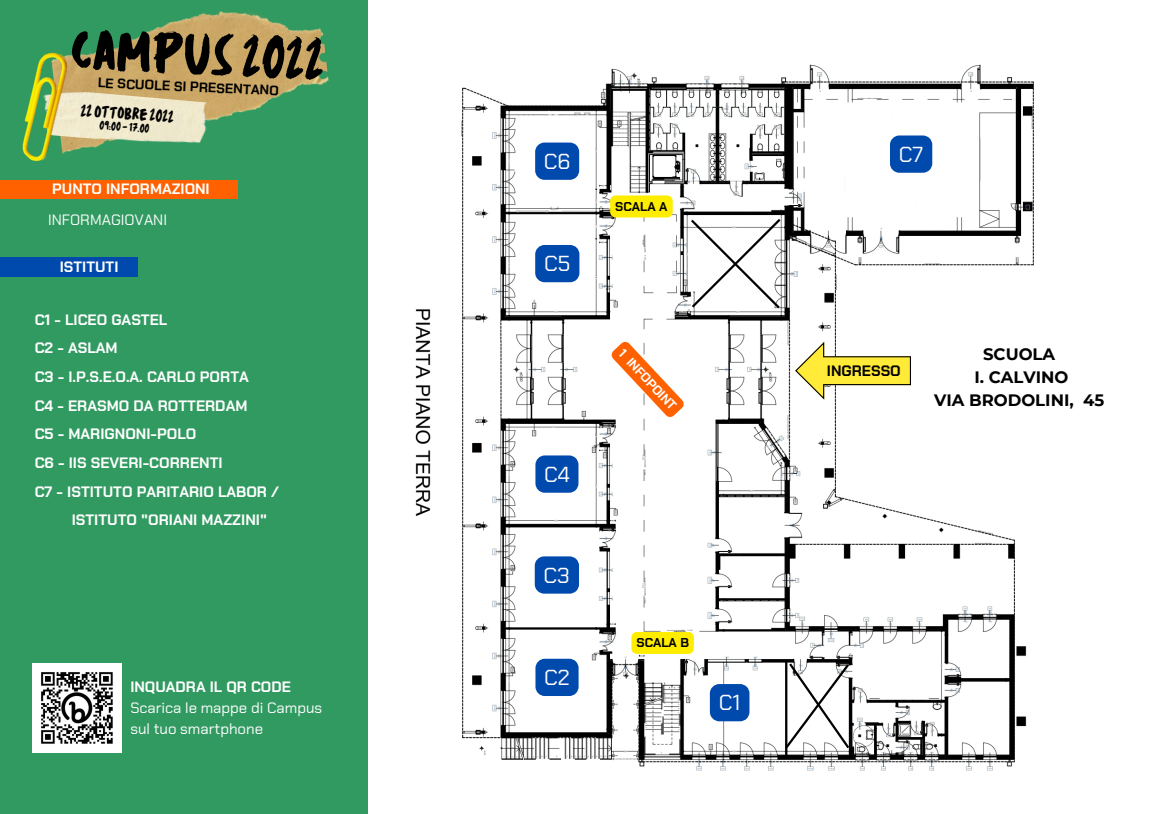
<style>
.page{position:relative;width:1152px;height:814px;background:#fff}
.page>*{position:absolute;margin:0;border:0;box-sizing:border-box;transform-origin:0 0}
.t1{font:54.45px "TC October Regular";color:#000}
.t2{font:21.75px "Chakra Petch";color:#fff}
.t3{font:700 16.5px/23.1px "Montserrat";color:#000;text-align:center}
.t4{font:15.9px "TC October Regular";color:#000}
.t5{font:700 15.08px "Chakra Petch";color:#fefefe}
.t6{font:700 15.08px "Chakra Petch";color:#000}
.t7{font:15px/20.9px "Chakra Petch";color:#fefefe}
.t8{font:700 15px "Chakra Petch";color:#fefefe}
.t9{font:700 13.65px "Chakra Petch";color:#000}
.t10{font:700 12.83px "Chakra Petch";color:#000}
.t11{font:700 12.83px "Chakra Petch";color:#fefefe}
.t12{font:11.25px "TC October Regular";color:#000}
</style>
<div class="page">
<img style="left:367px;top:0;width:667px;height:814px">
<div style="left:0;top:0;width:367px;height:814px;background:#319a61"></div>
<img style="left:104px;top:11px;width:225px;height:110px">
<img style="left:104px;top:88px;width:105px;height:55px">
<img style="left:22px;top:49px;width:82px;height:113px">
<div style="left:0;top:257px;width:138px;height:19px;background:#004aad"></div>
<div style="left:0;top:180px;width:238px;height:19px;background:#ff6100"></div>
<svg style="left:610px;top:195px;width:63px;height:22px"></svg>
<svg style="left:631px;top:632px;width:63px;height:22px"></svg>
<svg style="left:795px;top:342px;width:116px;height:58px"></svg>
<svg style="left:609px;top:340px;width:77px;height:79px"></svg>
<svg style="left:535px;top:143px;width:44px;height:37px;background:#0c52b1"></svg>
<svg style="left:535px;top:245px;width:44px;height:37px;background:#0b52b0"></svg>
<svg style="left:535px;top:455px;width:43px;height:38px;background:#1256b2"></svg>
<svg style="left:535px;top:556px;width:44px;height:38px;background:#1055b2"></svg>
<svg style="left:535px;top:659px;width:44px;height:37px;background:#1055b2"></svg>
<svg style="left:710px;top:684px;width:39px;height:37px"></svg>
<svg style="left:783px;top:661px;width:68px;height:90px"></svg>
<svg style="left:689px;top:216px;width:94px;height:95px"></svg>
<svg style="left:890px;top:135px;width:42px;height:38px;background:#1055b2"></svg>
<img style="left:32px;top:663px;width:90px;height:90px">
<h1 class="t1" style="left:72px;top:9px;width:255px;rotate:2deg">CAMPUS 2022</h1>
<p class="t9" style="left:98px;top:73px;width:183px;rotate:3deg">LE SCUOLE SI PRESENTANO</p>
<p class="t4" style="left:82px;top:98px;width:95px;rotate:4deg">22 ottobre 2022</p>
<p class="t12" style="left:100px;top:117px;width:52px;rotate:4deg">09:00 - 17.00</p>
<p class="t8" style="left:52px;top:179px;width:159px">PUNTO INFORMAZIONI</p>
<p class="t7" style="left:48px;top:209px;width:120px">INFORMAGIOVANI</p>
<p class="t8" style="left:60px;top:257px;width:60px">ISTITUTI</p>
<p class="t5" style="left:35px;top:310px;width:134px">C1 - LICEO GASTEL</p>
<p class="t5" style="left:35px;top:338px;width:84px">C2 - ASLAM</p>
<p class="t5" style="left:35px;top:367px;width:216px">C3 - I.P.S.E.O.A. CARLO PORTA</p>
<p class="t5" style="left:35px;top:396px;width:214px">C4 - ERASMO DA ROTTERDAM</p>
<p class="t5" style="left:35px;top:424px;width:163px">C5 - MARIGNONI-POLO</p>
<p class="t5" style="left:35px;top:453px;width:189px">C6 - IIS SEVERI-CORRENTI</p>
<p class="t5" style="left:35px;top:482px;width:246px">C7 - ISTITUTO PARITARIO LABOR /</p>
<p class="t5" style="left:72px;top:511px;width:197px">ISTITUTO "ORIANI MAZZINI"</p>
<p class="t8" style="left:130px;top:677px;width:162px">INQUADRA IL QR CODE</p>
<p class="t7" style="left:130px;top:697px;width:193px">Scarica le mappe di Campus sul tuo smartphone</p>
<h2 class="t2" style="left:544px;top:147px;width:28px">C6</h2>
<h2 class="t2" style="left:544px;top:250px;width:28px">C5</h2>
<h2 class="t2" style="left:544px;top:460px;width:27px">C4</h2>
<h2 class="t2" style="left:544px;top:561px;width:28px">C3</h2>
<h2 class="t2" style="left:544px;top:663px;width:27px">C2</h2>
<p class="t10" style="left:615px;top:198px;width:54px">SCALA A</p>
<p class="t11" style="left:627px;top:345px;width:79px;rotate:47deg">1 INFOPOINT</p>
<p class="t10" style="left:637px;top:635px;width:54px">SCALA B</p>
<h2 class="t2" style="left:719px;top:689px;width:23px">C1</h2>
<h2 class="t2" style="left:899px;top:140px;width:26px">C7</h2>
<p class="t6" style="left:827px;top:361px;width:75px">INGRESSO</p>
<p class="t3" style="left:934px;top:342px;width:172px">SCUOLA<br>I. CALVINO<br>VIA BRODOLINI, 45</p>
</div>
